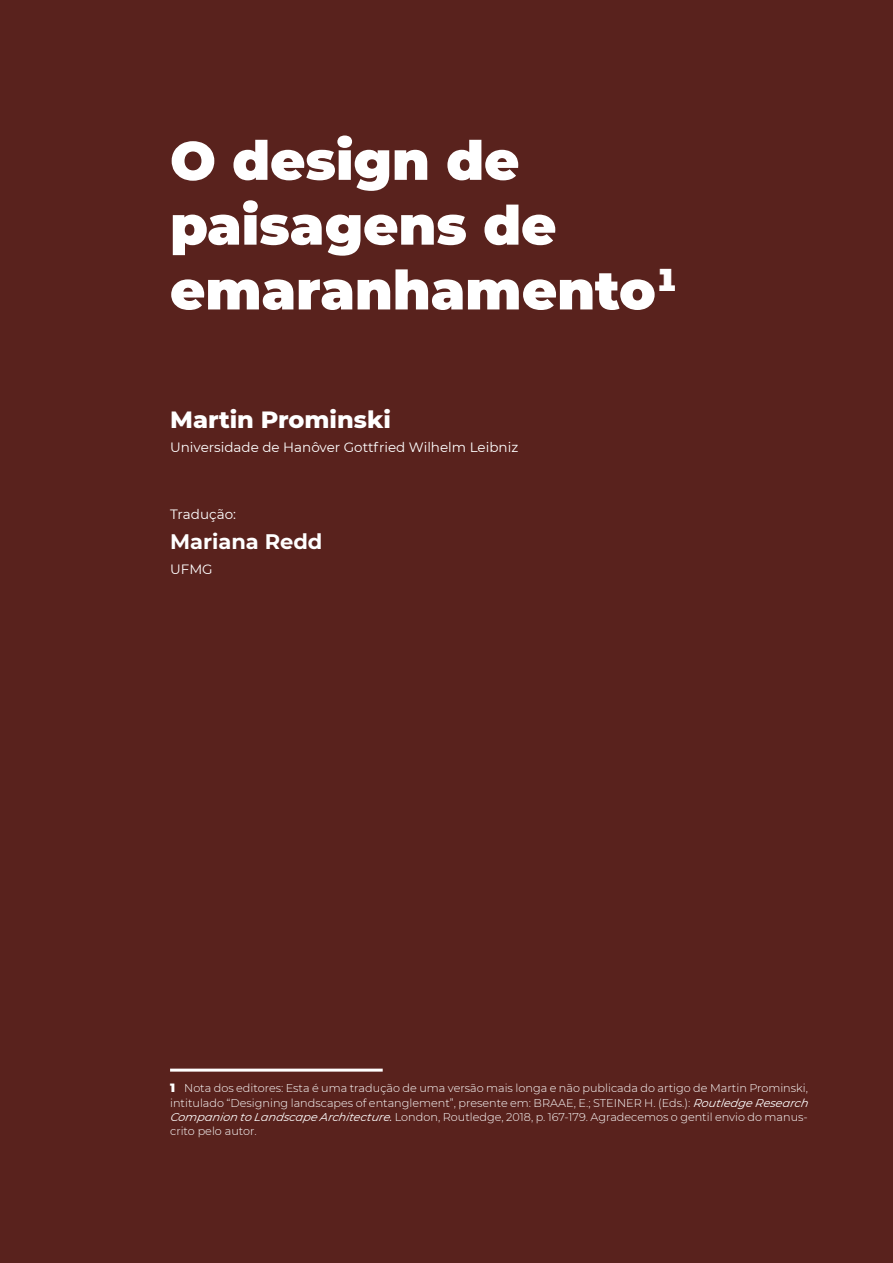
<style>
.page{position:relative;width:893px;height:1263px;background:#59221d}
.page>*{position:absolute;margin:0;border:0;box-sizing:border-box;transform-origin:0 0}
.t1{font:900 54px/64.8px "Montserrat";color:#fff}
.t2{font:800 24px "Montserrat";color:#fff}
.t3{font:700 21px "Montserrat";color:#fff}
.t4{font:13.5px "Montserrat";color:#fff}
.t5{font:300 11.25px/14.4px "Montserrat";color:#fff}
.s1{font-weight:900;font-size:12px}
.s2{font-weight:400;font-style:italic}
</style>
<div class="page">
<hr style="left:170px;top:1068px;width:213px;height:3px;background:#fff">
<h1 class="t1" style="left:170px;top:125px;width:509px">O design de paisagens de emaranhamento<sup>1</sup></h1>
<h2 class="t2" style="left:170px;top:401px;width:222px">Martin Prominski</h2>
<p class="t4" style="left:170px;top:438px;width:350px">Universidade de Hanôver Gottfried Wilhelm Leibniz</p>
<p class="t4" style="left:170px;top:505px;width:68px">Tradução:</p>
<h3 class="t3" style="left:170px;top:526px;width:154px">Mariana Redd</h3>
<p class="t4" style="left:170px;top:560px;width:44px">UFMG</p>
<p class="t5" style="left:170px;top:1081px;width:642px"><span class="s1">1</span> Nota dos editores: Esta é uma tradução de uma versão mais longa e não publicada do artigo de Martin Prominski, intitulado “Designing landscapes of entanglement”, presente em: BRAAE, E.; STEINER H. (Eds.): <span class="s2">Routledge Research Companion to Landscape Architecture.</span>London, Routledge, 2018, p. 167-179. Agradecemos o gentil envio do manus&shy;crito pelo autor.</p>
</div>
